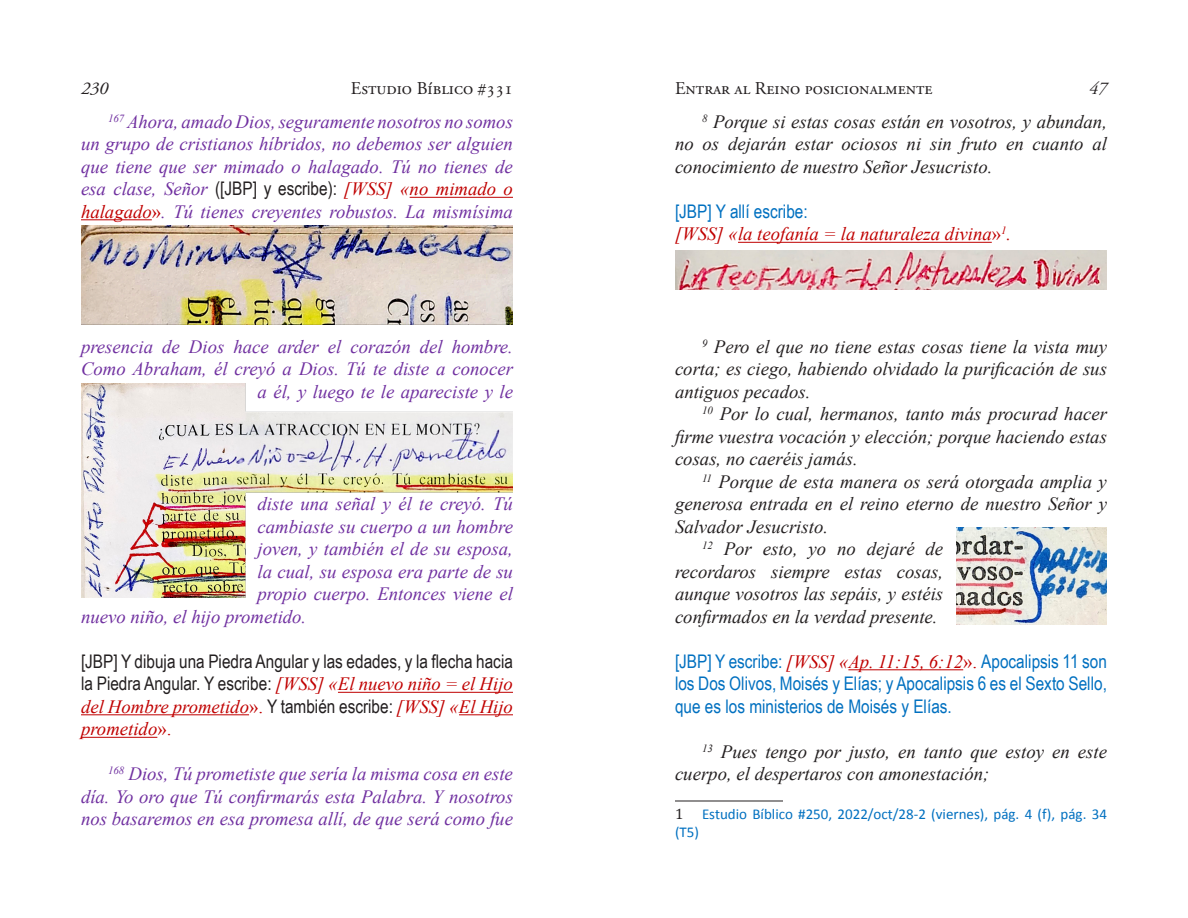
<style>
.page{position:relative;width:1188px;height:918px;background:#fff}
.page>*{position:absolute;margin:0;border:0;box-sizing:border-box;transform-origin:0 0}
.t1{font:italic 18.75px/22.5px "Times New Roman";color:#231f20;text-align:justify}
.t2{font:italic 18.75px/22.5px "Times New Roman";color:#7030a0;text-align:justify}
.t3{font:18.75px/22.5px "Arial Narrow";color:#0070c0;text-align:justify}
.t4{font:18.75px/22.5px "Arial Narrow";color:#231f20}
.t5{font:italic 18.75px/22.5px "Times New Roman";color:#c00000}
.t6{font:18px "Adobe Garamond Pro";color:#231f20}
.t7{font:italic 18px "Adobe Garamond Pro";color:#231f20}
.t8{font:15px/18px "Calibri";color:#0070c0}
.s1{font-family:"Times New Roman";font-style:italic;color:#7030a0}
.s2{font-family:"Times New Roman";font-style:italic;color:#c00000}
.s3{color:#c00000}
.s4{font-style:normal;color:#c00000}
.s5{font-style:normal}
.s6{font-family:"Arial Narrow";font-style:normal;color:#231f20}
.s7{font-family:"Times New Roman";color:#c00000}
.s8{font-family:"Cambria";color:#231f20}
</style>
<div class="page">
<hr style="left:410px;top:197px;width:103px;height:1px;background:#c00000">
<hr style="left:81px;top:220px;width:71px;height:1px;background:#c00000">
<hr style="left:338px;top:692px;width:175px;height:1px;background:#c00000">
<hr style="left:81px;top:715px;width:168px;height:1px;background:#c00000">
<hr style="left:459px;top:715px;width:54px;height:1px;background:#c00000">
<hr style="left:81px;top:737px;width:76px;height:1px;background:#c00000">
<img style="left:81px;top:226px;width:432px;height:99px">
<img style="left:81px;top:383px;width:432px;height:214px">
<hr style="left:738px;top:242px;width:254px;height:1px;background:#c00000">
<hr style="left:848px;top:670px;width:115px;height:1px;background:#c00000">
<hr style="left:675px;top:801px;width:108px;height:1px;background:#231f20">
<img style="left:675px;top:250px;width:432px;height:39px">
<img style="left:957px;top:528px;width:149px;height:97px">
<p class="t7" style="left:81px;top:78px;width:28px">230</p>
<p class="t6" style="left:351px;top:78px;width:164px">Estudio Bíblico #331</p>
<p class="t2" style="left:81px;top:110px;width:433px;text-indent:27px"><sup>167</sup> Ahora, amado Dios, seguramente nosotros no somos un grupo de cristianos híbridos, no debemos ser alguien que tiene que ser mimado o halagado. Tú no tienes de</p>
<p class="t4" style="left:81px;top:177px;width:434px"><span class="s1">esa clase, Señor</span> ([JBP] y escribe): <span class="s2">[WSS] «no mimado o</span></p>
<p class="t2" style="left:81px;top:200px;width:434px"><span class="s3">halagado</span><span class="s4">»</span>. Tú tienes creyentes robustos. La mismísima</p>
<p class="t2" style="left:81px;top:335px;width:434px;text-align:right">presencia de Dios hace arder el corazón del hombre.<br>Como Abraham, él creyó a Dios. Tú te diste a conocer a él, y luego te le apareciste y le</p>
<p class="t2" style="left:258px;top:492px;width:257px">diste una señal y él te creyó. Tú</p>
<p class="t2" style="left:258px;top:515px;width:257px">cambiaste su cuerpo a un hombre</p>
<p class="t2" style="left:258px;top:537px;width:257px">joven, y también el de su esposa,</p>
<p class="t2" style="left:258px;top:560px;width:257px">la cual, su esposa era parte de su</p>
<p class="t2" style="left:258px;top:582px;width:257px">propio cuerpo. Entonces viene el</p>
<p class="t2" style="left:81px;top:605px;width:227px">nuevo niño, el hijo prometido.</p>
<p class="t4" style="left:81px;top:649px;width:433px">[JBP] Y dibuja una Piedra Angular y las edades, y la flecha hacia la Piedra Angular. Y escribe: <span class="s2">[WSS] «El nuevo niño = el Hijo</span></p>
<p class="t5" style="left:81px;top:695px;width:434px">del Hombre prometido<span class="s5">».</span> <span class="s6">Y también escribe:</span> [WSS] «El Hijo prometido<span class="s5">».</span></p>
<p class="t2" style="left:81px;top:762px;width:434px;text-indent:27px"><sup>168</sup> Dios, Tú prometiste que sería la misma cosa en este día. Yo oro que Tú confirmarás esta Palabra. Y nosotros nos basaremos en esa promesa allí, de que será como fue</p>
<p class="t6" style="left:675px;top:78px;width:259px">Entrar al Reino posicionalmente</p>
<p class="t7" style="left:1089px;top:78px;width:19px">47</p>
<p class="t1" style="left:675px;top:110px;width:434px;text-indent:27px"><sup>8</sup> Porque si estas cosas están en vosotros, y abundan, no os dejarán estar ociosos ni sin fruto en cuanto al conocimiento de nuestro Señor Jesucristo.</p>
<p class="t3" style="left:675px;top:199px;width:134px">[JBP] Y allí escribe:</p>
<p class="t5" style="left:675px;top:222px;width:338px">[WSS] «la teofanía = la naturaleza divina<span class="s5">»</span><sup>1</sup>.</p>
<p class="t1" style="left:675px;top:335px;width:434px;text-indent:27px"><sup>9</sup> Pero el que no tiene estas cosas tiene la vista muy corta; es ciego, habiendo olvidado la purificación de sus antiguos pecados.</p>
<p class="t1" style="left:675px;top:402px;width:434px;text-indent:27px"><sup>10</sup> Por lo cual, hermanos, tanto más procurad hacer firme vuestra vocación y elección; porque haciendo estas cosas, no caeréis jamás.</p>
<p class="t1" style="left:702px;top:470px;width:406px"><sup>11</sup> Porque de esta manera os será otorgada amplia y</p>
<p class="t1" style="left:675px;top:492px;width:433px">generosa entrada en el reino eterno de nuestro Señor y</p>
<p class="t1" style="left:675px;top:515px;width:155px">Salvador Jesucristo.</p>
<p class="t1" style="left:702px;top:537px;width:243px"><sup>12</sup> Por esto, yo no dejaré de</p>
<p class="t1" style="left:675px;top:560px;width:270px">recordaros siempre estas cosas,</p>
<p class="t1" style="left:675px;top:582px;width:270px">aunque vosotros las sepáis, y estéis</p>
<p class="t1" style="left:675px;top:605px;width:264px">confirmados en la verdad presente.</p>
<p class="t3" style="left:675px;top:649px;width:433px">[JBP] Y escribe: <span class="s2">[WSS] «Ap. 11:15, 6:12</span><span class="s7">».</span> Apocalipsis 11 son los Dos Olivos, Moisés y Elías; y Apocalipsis 6 es el Sexto Sello, que es los ministerios de Moisés y Elías.</p>
<p class="t1" style="left:675px;top:740px;width:434px;text-indent:27px"><sup>13</sup> Pues tengo por justo, en tanto que estoy en este cuerpo, el despertaros con amonestación;</p>
<p class="t8" style="left:675px;top:804px;width:433px"><span class="s8">1</span> Estudio Bíblico #250, 2022/oct/28-2 (viernes), pág. 4 (f), pág. 34 (T5)</p>
</div>
